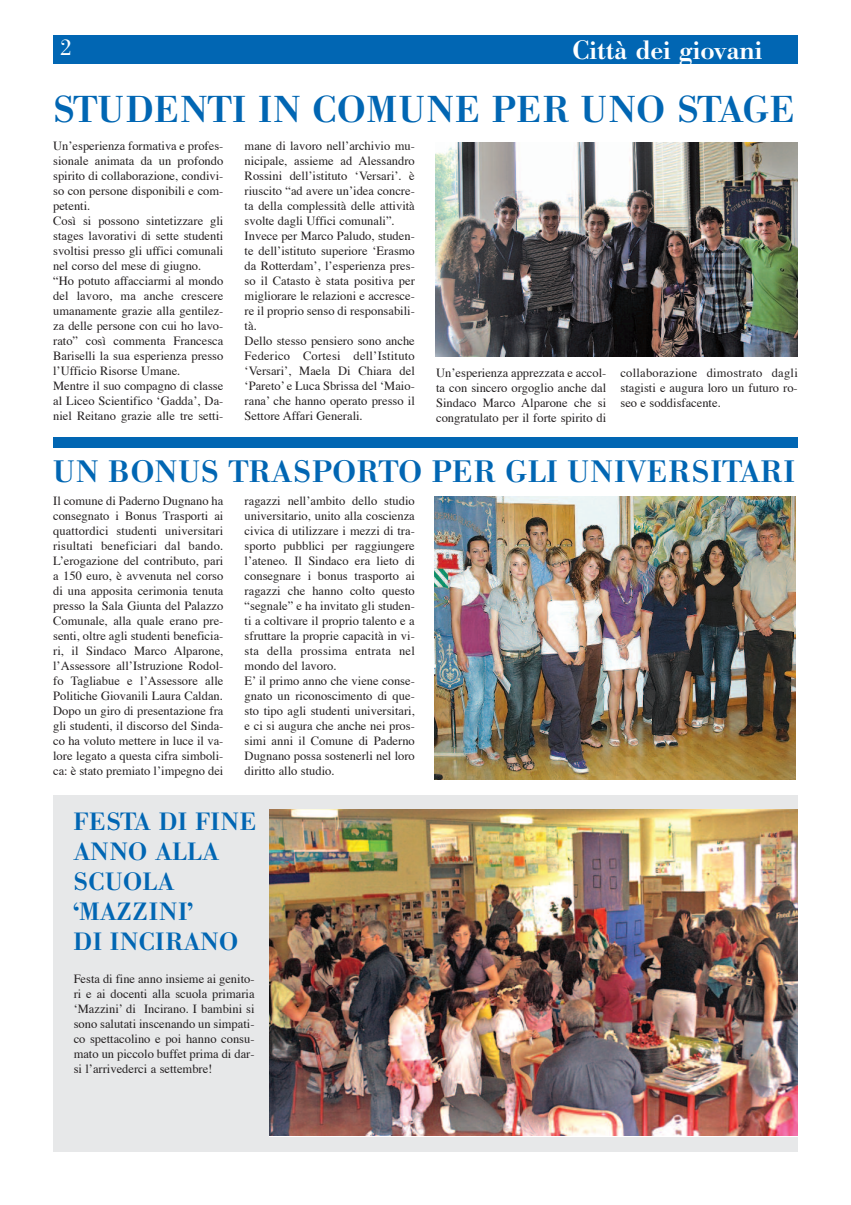
<style>
.page{position:relative;width:851px;height:1205px;background:#fff}
.page>*{position:absolute;margin:0;border:0;box-sizing:border-box;transform-origin:0 0}
.t1{font:500 37px "Bodoni BE";letter-spacing:.02em;color:#0166b3}
.t2{font:500 30.62px "Bodoni BE";letter-spacing:.02em;color:#0166b3}
.t3{font:500 26.25px "Bodoni BE";color:#fff}
.t4{font:500 24.75px/30.1px "Bodoni BE";letter-spacing:.02em;color:#0166b3}
.t5{font:22.5px "Bodoni BE";color:#fff}
.t6{font:12.5px/15px "Times";color:#231f20;text-align:justify}
</style>
<div class="page">
<div style="left:53px;top:795px;width:744px;height:357px;background:#e7e8e9"></div>
<div style="left:103px;top:35px;width:694px;height:29px;background:#0166b3"></div>
<div style="left:53px;top:35px;width:50px;height:29px;background:#0166b3"></div>
<img style="left:435px;top:142px;width:362px;height:214px">
<img style="left:269px;top:809px;width:528px;height:327px">
<img style="left:434px;top:496px;width:361px;height:284px">
<div style="left:53px;top:437px;width:744px;height:11px;background:#0166b3"></div>
<h3 class="t5" style="left:60px;top:39px;width:13px">2</h3>
<h3 class="t3" style="left:572px;top:40px;width:191px">Città dei giovani</h3>
<h1 class="t1" style="left:53px;top:96px;width:742px">STUDENTI IN COMUNE PER UNO STAGE</h1>
<p class="t6" style="left:53px;top:140px;width:172px;text-align:left">Un’esperienza formativa e profes&shy;sionale animata da un profondo spirito di collaborazione, condivi&shy;so con persone disponibili e com&shy;petenti.<br>Così si possono sintetizzare gli stages lavorativi di sette studenti svoltisi presso gli uffici comunali nel corso del mese di giugno. “Ho potuto affacciarmi al mondo del lavoro, ma anche crescere umanamente grazie alla gentilez&shy;za delle persone con cui ho lavo&shy;rato” così commenta Francesca<br>Bariselli la sua esperienza presso l’Ufficio Risorse Umane.<br>Mentre il suo compagno di classe al Liceo Scientifico ‘Gadda’, Da&shy;niel Reitano grazie alle tre setti-</p>
<p class="t6" style="left:244px;top:140px;width:172px;text-align:left">mane di lavoro nell’archivio mu&shy;nicipale, assieme ad Alessandro<br>Rossini dell’istituto ‘Versari’. è riuscito “ad avere un’idea concre&shy;ta della complessità delle attività svolte dagli Uffici comunali”.<br>Invece per Marco Paludo, studen&shy;te dell’istituto superiore ‘Erasmo da Rotterdam’, l’esperienza pres&shy;so il Catasto è stata positiva per migliorare le relazioni e accresce&shy;re il proprio senso di responsabili&shy;tà.<br>Dello stesso pensiero sono anche<br>Federico Cortesi dell’Istituto ‘Versari’, Maela Di Chiara del ‘Pareto’ e Luca Sbrissa del ‘Maio&shy;rana’ che hanno operato presso il<br>Settore Affari Generali.</p>
<p class="t6" style="left:436px;top:366px;width:172px">Un’esperienza apprezzata e accol&shy;ta con sincero orgoglio anche dal Sindaco Marco Alparone che si congratulato per il forte spirito di</p>
<p class="t6" style="left:620px;top:366px;width:179px">collaborazione dimostrato dagli stagisti e augura loro un futuro ro&shy;seo e soddisfacente.</p>
<h2 class="t2" style="left:53px;top:460px;width:743px">UN BONUS TRASPORTO PER GLI UNIVERSITARI</h2>
<p class="t6" style="left:53px;top:494px;width:172px">Il comune di Paderno Dugnano ha consegnato i Bonus Trasporti ai quattordici studenti universitari risultati beneficiari dal bando.<br>L’erogazione del contributo, pari a 150 euro, è avvenuta nel corso di una apposita cerimonia tenuta presso la Sala Giunta del Palazzo Comunale, alla quale erano pre&shy;senti, oltre agli studenti beneficia&shy;ri, il Sindaco Marco Alparone, l’Assessore all’Istruzione Rodol&shy;fo Tagliabue e l’Assessore alle Politiche Giovanili Laura Caldan.<br>Dopo un giro di presentazione fra gli studenti, il discorso del Sinda&shy;co ha voluto mettere in luce il va&shy;lore legato a questa cifra simboli&shy;ca: è stato premiato l’impegno dei</p>
<p class="t6" style="left:244px;top:494px;width:172px;text-align:left">ragazzi nell’ambito dello studio universitario, unito alla coscienza civica di utilizzare i mezzi di tra&shy;sporto pubblici per raggiungere l’ateneo. Il Sindaco era lieto di consegnare i bonus trasporto ai ragazzi che hanno colto questo “segnale” e ha invitato gli studen&shy;ti a coltivare il proprio talento e a sfruttare la proprie capacità in vi&shy;sta della prossima entrata nel mondo del lavoro.<br>E’ il primo anno che viene conse&shy;gnato un riconoscimento di que&shy;sto tipo agli studenti universitari, e ci si augura che anche nei pros&shy;simi anni il Comune di Paderno<br>Dugnano possa sostenerli nel loro diritto allo studio.</p>
<h3 class="t4" style="left:74px;top:809px;width:184px">FESTA DI FINE<br>ANNO ALLA<br>SCUOLA ‘MAZZINI’<br>DI INCIRANO</h3>
<p class="t6" style="left:74px;top:972px;width:182px">Festa di fine anno insieme ai genito&shy;ri e ai docenti alla scuola primaria ‘Mazzini’ di Incirano. I bambini si sono salutati inscenando un simpati&shy;co spettacolino e poi hanno consu&shy;mato un piccolo buffet prima di dar&shy;si l’arrivederci a settembre!</p>
</div>
